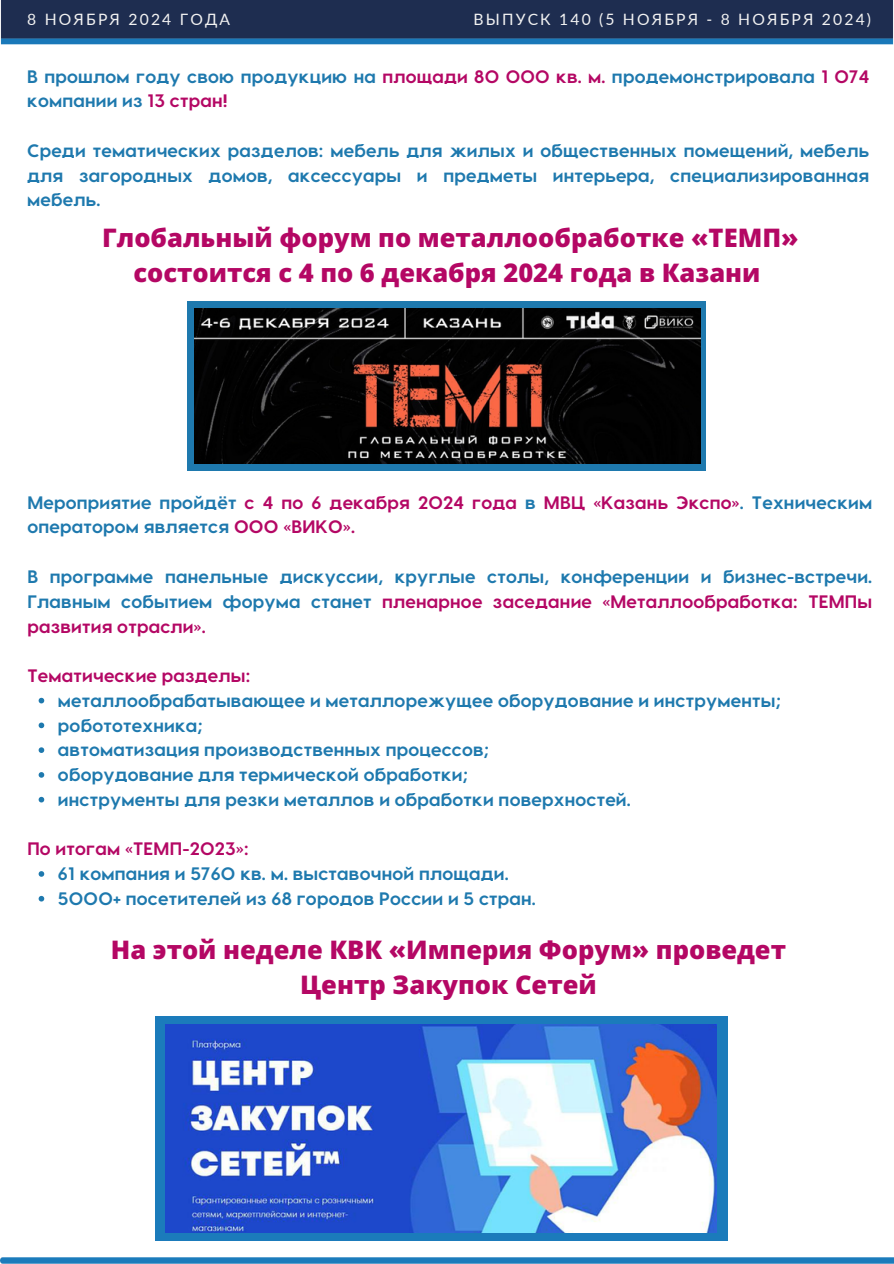
<style>
.page{position:relative;width:894px;height:1264px;background:#fff}
.page>*{position:absolute;margin:0;border:0;box-sizing:border-box;transform-origin:0 0}
.t1{font:800 25.5px/34.8px "Open Sans";color:#b40764;text-align:center}
.t2{font:700 18px/24.8px "Visby CF";letter-spacing:.015em;color:#1e79ae}
.t3{font:700 18px "Visby CF";letter-spacing:.015em;color:#b40764}
.t4{font:15.6px "Lato";letter-spacing:.14em;color:#f2f2f2}
.s1{color:#b40764}
</style>
<div class="page">
<img style="left:0;top:0;width:893px;height:45px">
<img style="left:0;top:1257px;width:893px;height:6px">
<div style="left:187px;top:301px;width:519px;height:170px;background:#1e79ae"></div>
<img style="left:194px;top:308px;width:505px;height:156px">
<svg style="left:39px;top:697px;width:5px;height:6px"></svg>
<svg style="left:39px;top:722px;width:5px;height:6px"></svg>
<svg style="left:39px;top:747px;width:5px;height:6px"></svg>
<svg style="left:39px;top:772px;width:5px;height:5px"></svg>
<svg style="left:39px;top:796px;width:5px;height:6px"></svg>
<svg style="left:39px;top:871px;width:5px;height:5px"></svg>
<svg style="left:39px;top:895px;width:5px;height:6px"></svg>
<div style="left:155px;top:1016px;width:572px;height:224px;background:#1b7bbb"></div>
<img style="left:165px;top:1024px;width:551px;height:208px">
<h2 class="t4" style="left:27px;top:10px;width:204px">8 НОЯБРЯ 2024 ГОДА</h2>
<p class="t4" style="left:473px;top:10px;width:399px">ВЫПУСК 140 (5 НОЯБРЯ - 8 НОЯБРЯ 2024)</p>
<p class="t2" style="left:27px;top:63px;width:843px">В прошлом году свою продукцию на <span class="s1">площади 80 000 кв. м.</span> продемонстрировала <span class="s1">1 074 </span>компании из <span class="s1">13 стран!</span></p>
<p class="t2" style="left:27px;top:137px;width:843px;text-align:justify">Среди тематических разделов: мебель для жилых и общественных помещений, мебель для загородных домов, аксессуары и предметы интерьера, специализированная мебель.</p>
<h2 class="t1" style="left:102px;top:219px;width:697px">Глобальный форум по металлообработке «ТЕМП» состоится с 4 по 6 декабря 2024 года в Казани</h2>
<h2 class="t2" style="left:27px;top:489px;width:846px">Мероприятие пройдёт <span class="s1">с 4 по 6 декабря 2024 года</span> в <span class="s1">МВЦ «Казань Экспо»</span>. Техническим оператором является <span class="s1">ООО «ВИКО».</span></h2>
<h1 class="t2" style="left:27px;top:563px;width:846px;text-align:justify">В программе панельные дискуссии, круглые столы, конференции и бизнес-встречи.<br>Главным событием форума станет <span class="s1">пленарное заседание «Металлообработка: ТЕМПы развития отрасли».</span></h1>
<p class="t3" style="left:27px;top:664px;width:224px">Тематические разделы:</p>
<h2 class="t2" style="left:58px;top:687px;width:724px">металлообрабатывающее и металлорежущее оборудование и инструменты;</h2>
<h2 class="t2" style="left:58px;top:711px;width:146px">робототехника;</h2>
<h2 class="t2" style="left:58px;top:736px;width:432px">автоматизация производственных процессов;</h2>
<p class="t2" style="left:58px;top:761px;width:411px">оборудование для термической обработки;</p>
<p class="t2" style="left:58px;top:786px;width:574px">инструменты для резки металлов и обработки поверхностей.</p>
<p class="t3" style="left:27px;top:837px;width:222px">По итогам «ТЕМП-2023»:</p>
<p class="t2" style="left:58px;top:860px;width:452px">61 компания и 5760 кв. м. выставочной площади.</p>
<p class="t2" style="left:58px;top:885px;width:479px">5000+ посетителей из 68 городов России и 5 стран.</p>
<p class="t1" style="left:111px;top:932px;width:676px">На этой неделе КВК «Империя Форум» проведет<br>Центр Закупок Сетей</p>
</div>
